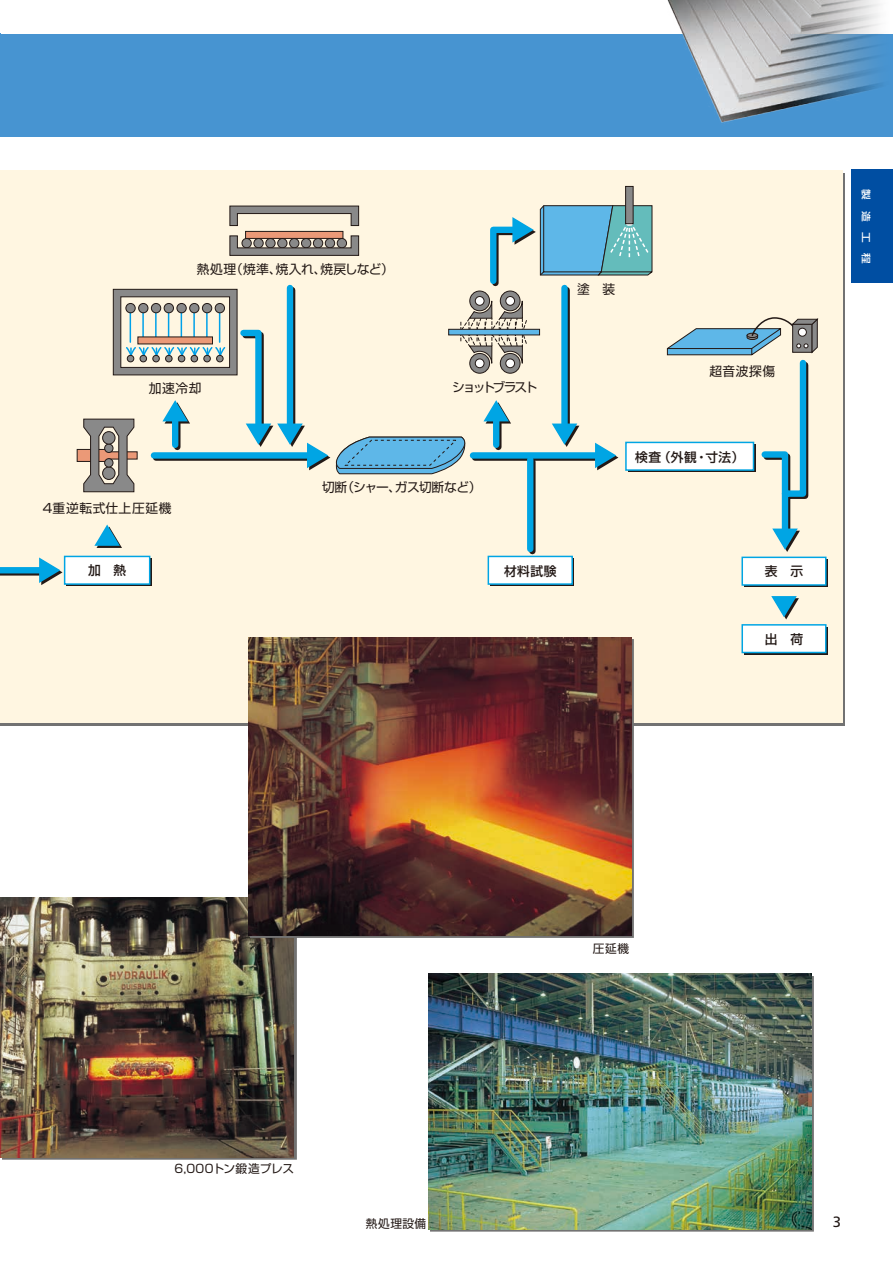
<style>
.page{position:relative;width:893px;height:1263px;background:#fff}
.page>*{position:absolute;margin:0;border:0;box-sizing:border-box;transform-origin:0 0}
.t1{font:14.85px "Frutiger";color:#231916}
.t2{font:12.75px "Shin Go Medium 83 pv RKSJ H";letter-spacing:.04em;color:#231916}
.t3{font:12.75px "Shin Go regular 83 pv RKSJ H";letter-spacing:.025em;color:#231916}
.t4{font:12.75px "Shin Go regular 83 pv RKSJ H";letter-spacing:-.035em;color:#231916}
.t5{font:12.75px "Shin Go regular 83 pv RKSJ H";color:#231916}
.t6{font:12.75px "Shin Go regular 83 pv RKSJ H";letter-spacing:.04em;color:#231916}
.t7{font:12.75px "Shin Go regular 83 pv RKSJ H";letter-spacing:-.205em;color:#231916}
.t8{font:11.7px "Shin Go";color:#231916}
.t9{font:11.7px "Shin Go";letter-spacing:.03em;color:#231916}
.t10{font:500 9.6px "Shin Go";color:#fff;scale:1.11 1}
</style>
<div class="page">
<div style="left:0;top:34px;width:893px;height:102px;background:#4794d1"></div>
<img style="left:645px;top:0;width:248px;height:137px">
<div style="left:0;top:171px;width:843px;height:552px;background:#fff6e1"></div>
<svg style="left:0;top:573px;width:39px;height:3px"></svg>
<div style="left:67px;top:558px;width:85px;height:28px;background:#13556e"></div>
<div style="left:490px;top:558px;width:84px;height:28px;background:#231916"></div>
<div style="left:744px;top:559px;width:84px;height:28px;background:#0f6789"></div>
<svg style="left:744px;top:627px;width:84px;height:28px"></svg>
<div style="left:625px;top:186px;width:8px;height:38px;background:#898989;border:1px solid #231916"></div>
<svg style="left:667px;top:317px;width:151px;height:38px"></svg>
<svg style="left:771px;top:596px;width:28px;height:23px"></svg>
<svg style="left:527px;top:359px;width:282px;height:196px"></svg>
<svg style="left:39px;top:557px;width:24px;height:28px"></svg>
<div style="left:0;top:567px;width:43px;height:6px;background:#00a5e4"></div>
<svg style="left:94px;top:524px;width:28px;height:24px"></svg>
<div style="left:625px;top:442px;width:129px;height:29px;background:#fff;border:2px solid #00a5e4"></div>
<div style="left:64px;top:556px;width:86px;height:29px;background:#fff;border:2px solid #00a5e4"></div>
<div style="left:488px;top:556px;width:85px;height:29px;background:#fff;border:2px solid #00a5e4"></div>
<div style="left:741px;top:557px;width:85px;height:29px;background:#fff;border:2px solid #00a5e4"></div>
<div style="left:741px;top:624px;width:85px;height:29px;background:#fff;border:2px solid #00a5e4"></div>
<svg style="left:77px;top:205px;width:575px;height:287px"></svg>
<div style="left:473px;top:452px;width:126px;height:7px;background:#00a5e4"></div>
<img style="left:0;top:897px;width:294px;height:260px">
<img style="left:248px;top:637px;width:383px;height:298px">
<img style="left:428px;top:974px;width:383px;height:255px">
<div style="left:851px;top:170px;width:42px;height:113px;background:#004ea2"></div>
<p class="t3" style="left:197px;top:261px;width:199px">熱処理（焼準、焼入れ、焼戻しなど）</p>
<p class="t5" style="left:149px;top:379px;width:54px">加速冷却</p>
<p class="t7" style="left:452px;top:378px;width:87px">ショットブラスト</p>
<p class="t6" style="left:43px;top:499px;width:130px">4重逆転式仕上圧延機</p>
<p class="t4" style="left:322px;top:478px;width:161px">切断（シャー、ガス切断など）</p>
<p class="t5" style="left:577px;top:281px;width:40px">塗　装</p>
<p class="t5" style="left:709px;top:362px;width:67px">超音波探傷</p>
<p class="t2" style="left:635px;top:448px;width:111px">検査（外観・寸法）</p>
<p class="t2" style="left:88px;top:562px;width:40px">加　熱</p>
<p class="t2" style="left:504px;top:562px;width:54px">材料試験</p>
<p class="t2" style="left:765px;top:563px;width:40px">表　示</p>
<p class="t2" style="left:765px;top:631px;width:40px">出　荷</p>
<p class="t10" style="left:872px;top:189px;width:69px;rotate:90deg">製　造　工　程</p>
<p class="t8" style="left:174px;top:1161px;width:121px">6,000トン鍛造プレス</p>
<p class="t9" style="left:366px;top:1215px;width:62px">熱処理設備</p>
<p class="t9" style="left:593px;top:941px;width:38px">圧延機</p>
<p class="t1" style="left:833px;top:1212px;width:10px">3</p>
</div>
